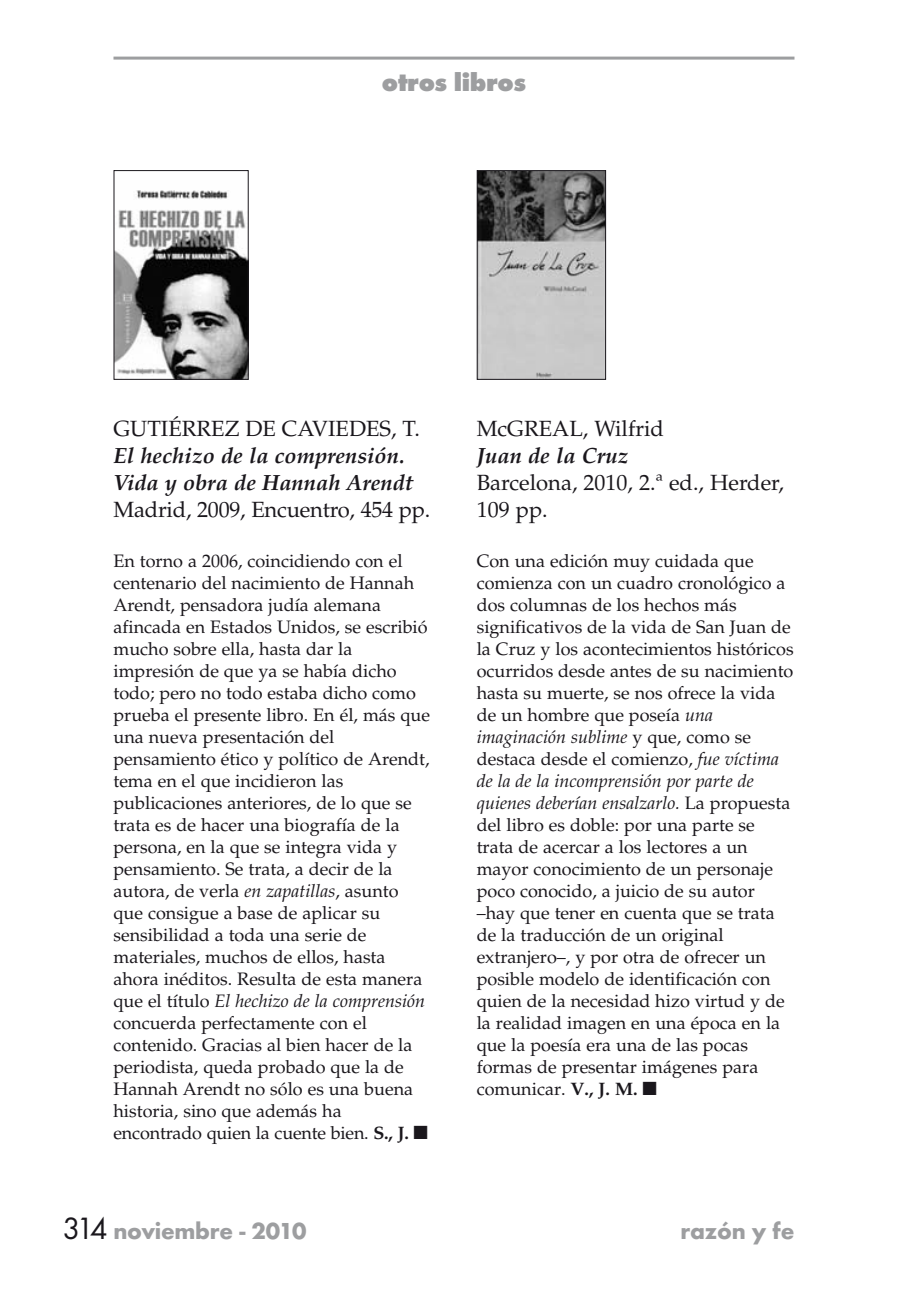
<style>
.page{position:relative;width:908px;height:1304px;background:#fff}
.page>*{position:absolute;margin:0;border:0;box-sizing:border-box;transform-origin:0 0}
.t1{font:800 26px "Futura T";letter-spacing:-.015em;color:#9d9ea0}
.t2{font:700 24px "Futura T";letter-spacing:-.01em;color:#9d9ea0}
.t3{font:22px/27px "Palatino";color:#1a171c}
.t4{font:italic 700 22px/27px "Palatino";color:#1a171c}
.t5{font:18px/22px "Palatino";color:#1a171c}
.s1{font-style:italic}
.s2{font-weight:700}
.s3{font-weight:400;font-size:32px;color:#1a171c}
</style>
<div class="page">
<hr style="left:113px;top:57px;width:681px;height:3px;background:#9d9ea0">
<img style="left:478px;top:172px;width:126px;height:206px">
<div style="left:476px;top:170px;width:130px;height:210px;border:1px solid #1a171c"></div>
<img style="left:115px;top:190px;width:131px;height:188px">
<div style="left:113px;top:170px;width:135px;height:210px;border:1px solid #1a171c"></div>
<h1 class="t1" style="left:382px;top:72px;width:145px">otros libros</h1>
<p class="t3" style="left:113px;top:417px;width:308px">GUTIÉRREZ DE CAVIEDES, T.</p>
<p class="t4" style="left:113px;top:444px;width:301px">El hechizo de la comprensión.<br>Vida y obra de Hannah Arendt</p>
<p class="t3" style="left:113px;top:498px;width:318px">Madrid, 2009, Encuentro, 454 pp.</p>
<p class="t5" style="left:113px;top:552px;width:318px">En torno a 2006, coincidiendo con el centenario del nacimiento de Hannah Arendt, pensadora judía alemana afincada en Estados Unidos, se escribió mucho sobre ella, hasta dar la impresión de que ya se había dicho todo; pero no todo estaba dicho como prueba el presente libro. En él, más que una nueva presentación del pensamiento ético y político de Arendt, tema en el que incidieron las publicaciones anteriores, de lo que se trata es de hacer una biografía de la persona, en la que se integra vida y pensamiento. Se trata, a decir de la autora, de verla <span class="s1">en zapatillas</span>, asunto que consigue a base de aplicar su sensibilidad a toda una serie de materiales, muchos de ellos, hasta ahora inéditos. Resulta de esta manera que el título <span class="s1">El hechizo de la comprensión </span>concuerda perfectamente con el contenido. Gracias al bien hacer de la periodista, queda probado que la de Hannah Arendt no sólo es una buena historia, sino que además ha encontrado quien la cuente bien. <span class="s2">S., J.</span> ■</p>
<p class="t3" style="left:476px;top:417px;width:189px">McGREAL, Wilfrid</p>
<p class="t4" style="left:476px;top:444px;width:153px">Juan de la Cruz</p>
<p class="t3" style="left:476px;top:471px;width:308px">Barcelona, 2010, 2.ª ed., Herder,<br>109 pp.</p>
<p class="t5" style="left:476px;top:552px;width:318px">Con una edición muy cuidada que comienza con un cuadro cronológico a dos columnas de los hechos más significativos de la vida de San Juan de la Cruz y los acontecimientos históricos ocurridos desde antes de su nacimiento hasta su muerte, se nos ofrece la vida de un hombre que poseía <span class="s1">una imaginación sublime</span> y que, como se destaca desde el comienzo, <span class="s1">fue víctima de la de la incomprensión por parte de quienes deberían ensalzarlo.</span> La propuesta del libro es doble: por una parte se trata de acercar a los lectores a un mayor conocimiento de un personaje poco conocido, a juicio de su autor –hay que tener en cuenta que se trata de la traducción de un original extranjero–, y por otra de ofrecer un posible modelo de identificación con quien de la necesidad hizo virtud y de la realidad imagen en una época en la que la poesía era una de las pocas formas de presentar imágenes para comunicar. <span class="s2">V., J. M.</span> ■</p>
<h2 class="t2" style="left:62px;top:1221px;width:245px"><span class="s3">314</span> noviembre - 2010</h2>
<h2 class="t2" style="left:680px;top:1221px;width:115px">razón y fe</h2>
</div>
